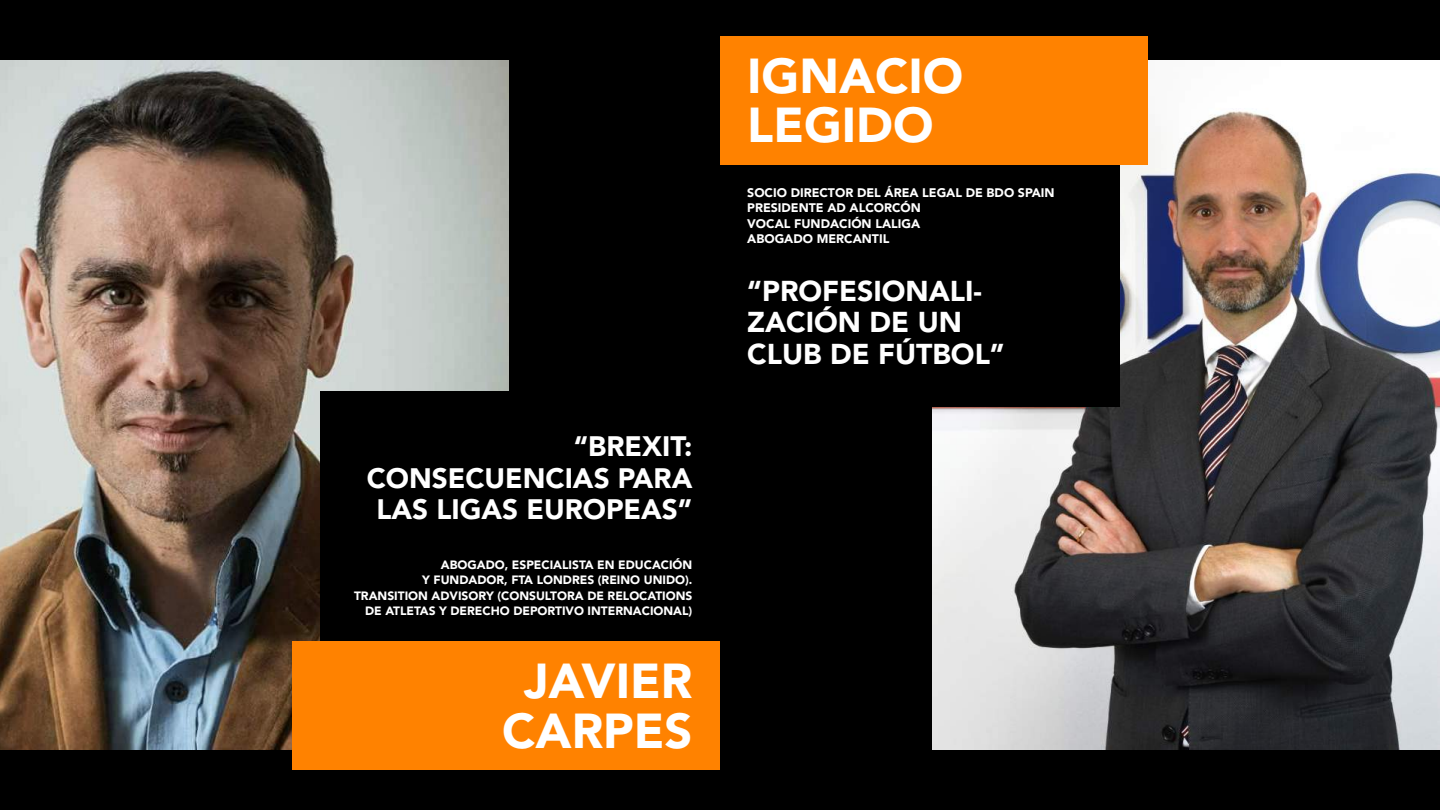
<style>
.page{position:relative;width:1440px;height:810px;background:#000}
.page>*{position:absolute;margin:0;border:0;box-sizing:border-box;transform-origin:0 0}
.t1{font:900 48.6px/49.8px "Avenir LT Std";color:#fff;text-align:center}
.t2{font:900 28.5px/31.3px "Avenir LT Std";color:#fff}
.t3{font:900 27.9px/31.5px "Avenir LT Std";color:#fff;text-align:right}
.t4{font:900 12.3px/15.5px "Avenir LT Std";color:#fff}
.t5{font:900 12px/15.5px "Avenir LT Std";color:#fff;text-align:right}
</style>
<div class="page">
<img style="left:0;top:61px;width:508px;height:688px">
<img style="left:932px;top:60px;width:508px;height:690px">
<div style="left:320px;top:391px;width:400px;height:268px;background:#000"></div>
<div style="left:292px;top:642px;width:428px;height:128px;background:#ff8200"></div>
<div style="left:720px;top:132px;width:400px;height:275px;background:#000"></div>
<div style="left:720px;top:36px;width:428px;height:129px;background:#ff8200"></div>
<h3 class="t3" style="left:367px;top:431px;width:327px">“BREXIT:<br>CONSECUENCIAS PARA<br>LAS LIGAS EUROPEAS”</h3>
<p class="t5" style="left:354px;top:557px;width:340px">ABOGADO, ESPECIALISTA EN EDUCACIÓN<br>Y FUNDADOR, FTA LONDRES (REINO UNIDO).<br>TRANSITION ADVISORY (CONSULTORA DE RELOCATIONS DE ATLETAS Y DERECHO DEPORTIVO INTERNACIONAL)</p>
<h1 class="t1" style="left:502px;top:656px;width:192px">JAVIER<br>CARPES</h1>
<h1 class="t1" style="left:747px;top:51px;width:218px;text-align:left">IGNACIO<br>LEGIDO</h1>
<p class="t4" style="left:747px;top:185px;width:309px">SOCIO DIRECTOR DEL ÁREA LEGAL DE BDO SPAIN<br>PRESIDENTE AD ALCORCÓN<br>VOCAL FUNDACIÓN LALIGA<br>ABOGADO MERCANTIL</p>
<h2 class="t2" style="left:747px;top:275px;width:259px">“PROFESIONALI-<br>ZACIÓN DE UN<br>CLUB DE FÚTBOL”</h2>
</div>
